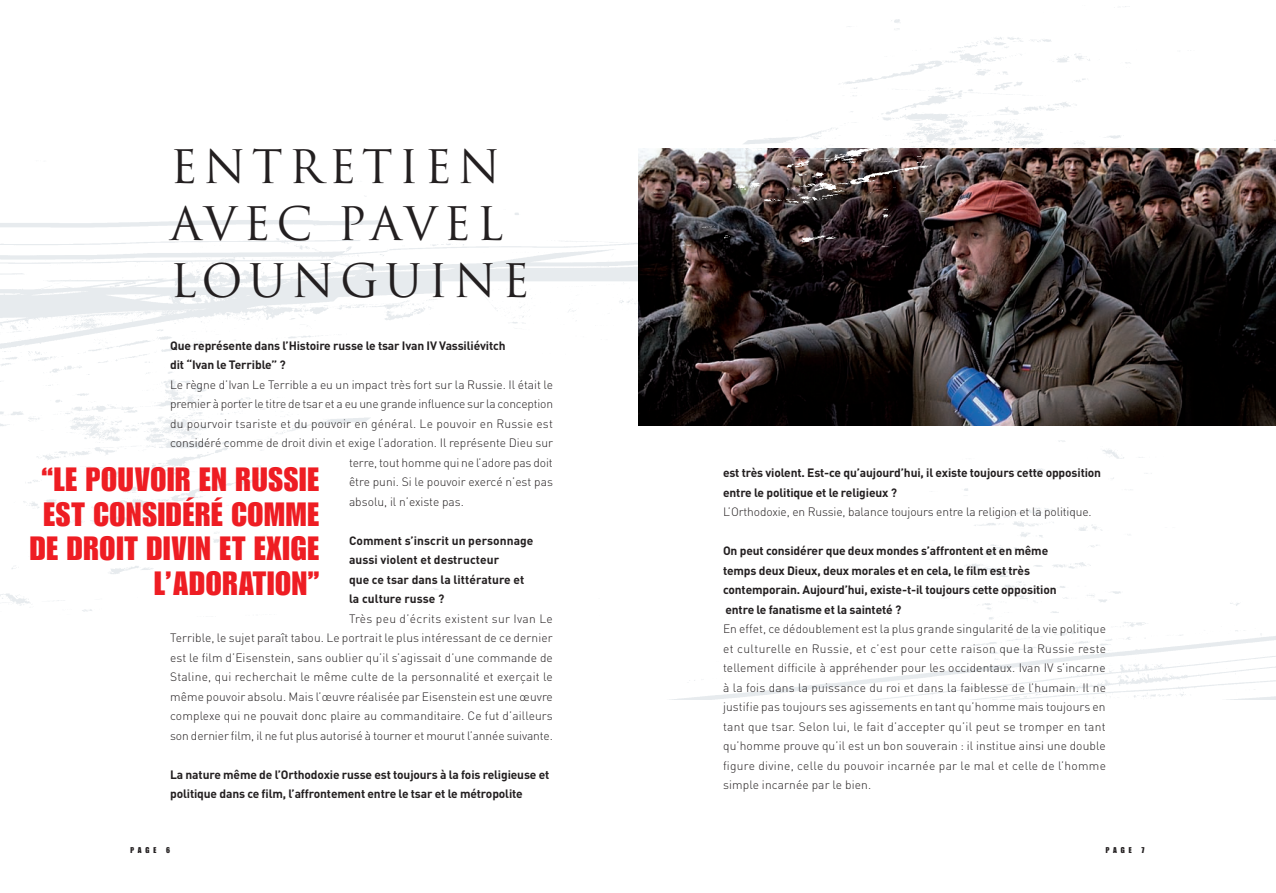
<style>
.page{position:relative;width:1276px;height:893px;background:#fff}
.page>*{position:absolute;margin:0;border:0;box-sizing:border-box;transform-origin:0 0}
.t1{font:45px/57px "Trajan";letter-spacing:.13em;color:#231f20}
.t2{font:33px/34.5px "Impact";letter-spacing:.025em;color:#ee1d23;text-align:right}
.t3{font:300 12px/19.5px "DIN";letter-spacing:-.005em;color:#231f20;text-align:justify}
.t4{font:700 12px/19.5px "DIN";letter-spacing:-.01em;color:#231f20}
.t5{font:300 12px "DIN";letter-spacing:.02em;color:#231f20}
.t6{font:8.25px "Impact";letter-spacing:.47em;color:#231f20}
</style>
<div class="page">
<img style="left:638px;top:6px;width:638px;height:694px">
<img style="left:0;top:196px;width:638px;height:416px">
<img style="left:638px;top:149px;width:638px;height:276px">
<img style="left:638px;top:149px;width:340px;height:106px">
<h1 class="t1" style="left:170px;top:139px;width:361px">ENTRETIEN<br>AVEC PAVEL<br>LOUNGUINE</h1>
<p class="t4" style="left:170px;top:336px;width:337px">Que représente dans l’Histoire russe le tsar Ivan IV Vassiliévitch dit “Ivan le Terrible” ?</p>
<p class="t3" style="left:170px;top:375px;width:384px">Le règne d’Ivan Le Terrible a eu un impact très fort sur la Russie. Il était le</p>
<p class="t3" style="left:170px;top:394px;width:384px">premier à porter le titre de tsar et a eu une grande influence sur la conception</p>
<p class="t5" style="left:170px;top:417px;width:384px">du pourvoir tsariste et du pouvoir en général. Le pouvoir en Russie est</p>
<p class="t3" style="left:170px;top:433px;width:384px">considéré comme de droit divin et exige l’adoration. Il représente Dieu sur</p>
<p class="t3" style="left:349px;top:453px;width:205px">terre, tout homme qui ne l’adore pas doit</p>
<p class="t3" style="left:349px;top:472px;width:205px">être puni. Si le pouvoir exercé n’est pas</p>
<p class="t3" style="left:349px;top:492px;width:116px">absolu, il n’existe pas.</p>
<p class="t4" style="left:349px;top:531px;width:186px">Comment s’inscrit un personnage aussi violent et destructeur<br>que ce tsar dans la littérature et la culture russe ?</p>
<p class="t3" style="left:170px;top:609px;width:384px;text-indent:179px">Très peu d’écrits existent sur Ivan Le Terrible, le sujet paraît tabou. Le portrait le plus intéressant de ce dernier est le film d’Eisenstein, sans oublier qu’il s’agissait d’une commande de Staline, qui recherchait le même culte de la personnalité et exerçait le même pouvoir absolu. Mais l’œuvre réalisée par Eisenstein est une œuvre complexe qui ne pouvait donc plaire au commanditaire. Ce fut d’ailleurs son dernier film, il ne fut plus autorisé à tourner et mourut l’année suivante.</p>
<p class="t4" style="left:170px;top:765px;width:381px">La nature même de l’Orthodoxie russe est toujours à la fois religieuse et politique dans ce film, l’affrontement entre le tsar et le métropolite</p>
<h2 class="t2" style="left:30px;top:464px;width:291px">“LE POUVOIR EN RUSSIE<br>EST CONSIDÉRÉ COMME<br>DE DROIT DIVIN ET EXIGE<br>L’ADORATION”</h2>
<p class="t4" style="left:723px;top:463px;width:380px">est très violent. Est-ce qu’aujourd’hui, il existe toujours cette opposition entre le politique et le religieux ?</p>
<p class="t3" style="left:723px;top:502px;width:370px">L’Orthodoxie, en Russie, balance toujours entre la religion et la politique.</p>
<p class="t4" style="left:723px;top:541px;width:335px">On peut considérer que deux mondes s’affrontent et en même temps deux Dieux, deux morales et en cela, le film est très contemporain. Aujourd’hui, existe-t-il toujours cette opposition entre le fanatisme et la sainteté ?</p>
<p class="t3" style="left:723px;top:619px;width:385px">En effet, ce dédoublement est la plus grande singularité de la vie politique et culturelle en Russie, et c’est pour cette raison que la Russie reste tellement difficile à appréhender pour les occidentaux. Ivan IV s’incarne à la fois dans la puissance du roi et dans la faiblesse de l’humain. Il ne justifie pas toujours ses agissements en tant qu’homme mais toujours en tant que tsar. Selon lui, le fait d’accepter qu’il peut se tromper en tant qu’homme prouve qu’il est un bon souverain : il institue ainsi une double figure divine, celle du pouvoir incarnée par le mal et celle de l’homme simple incarnée par le bien.</p>
<p class="t6" style="left:131px;top:847px;width:41px">PAGE 6</p>
<p class="t6" style="left:1106px;top:847px;width:40px">PAGE 7</p>
</div>
